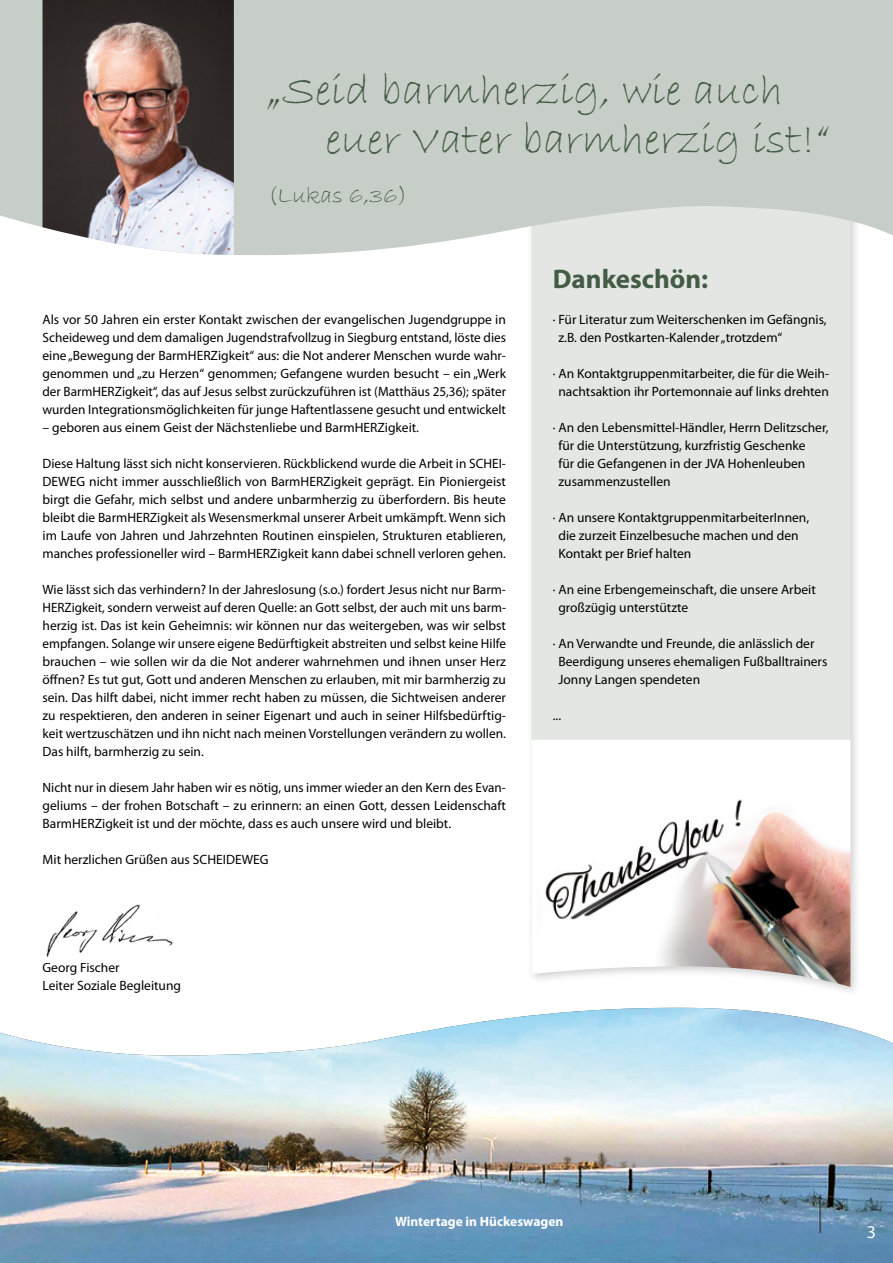
<style>
.page{position:relative;width:893px;height:1263px;background:#fff}
.page>*{position:absolute;margin:0;border:0;box-sizing:border-box;transform-origin:0 0}
.t1{font:45px/49.5px "Bradley Hand ITC";color:#445b45}
.t2{font:700 27px "Myriad Pro";color:#445b45}
.t3{font:24px "Bradley Hand ITC";color:#445b45}
.t4{font:18px "Myriad Pro";color:#fff}
.t5{font:13.5px/18px "Myriad Pro";color:#000}
.t6{font:700 13.5px "Myriad Pro";color:#fff}
</style>
<div class="page">
<img style="left:1px;top:1008px;width:892px;height:255px">
<div style="left:526px;top:0;width:336px;height:997px;background:#000;opacity:.19"></div>
<div style="left:531px;top:260px;width:319px;height:480px;background:#e3e6e3"></div>
<img style="left:531px;top:740px;width:319px;height:247px">
<svg style="left:0;top:1032px;width:1px;height:231px"></svg>
<svg style="left:0;top:0;width:893px;height:260px;background:#cbd2cb"></svg>
<img style="left:43px;top:0;width:191px;height:255px">
<img style="left:46px;top:904px;width:127px;height:53px">
<h1 class="t1" style="left:325px;top:66px;width:506px;text-indent:-57px">„Seid barmherzig, wie auch euer Vater barmherzig ist!“</h1>
<h3 class="t3" style="left:268px;top:180px;width:141px">(Lukas 6,36)</h3>
<p class="t5" style="left:43px;top:310px;width:465px;text-align:justify">Als vor 50 Jahren ein erster Kontakt zwischen der evangelischen Jugendgruppe in Scheideweg und dem damaligen Jugendstrafvollzug in Siegburg entstand, löste dies eine „Bewegung der BarmHERZigkeit“ aus: die Not anderer Menschen wurde wahr&shy;genommen und „zu Herzen“ genommen; Gefangene wurden besucht – ein „Werk der BarmHERZigkeit“, das auf Jesus selbst zurückzuführen ist (Matthäus 25,36); später wurden Integrationsmöglichkeiten für junge Haftentlassene gesucht und entwickelt</p>
<p class="t5" style="left:43px;top:418px;width:378px">– geboren aus einem Geist der Nächstenliebe und BarmHERZigkeit.</p>
<p class="t5" style="left:43px;top:454px;width:465px;text-align:justify">Diese Haltung lässt sich nicht konservieren. Rückblickend wurde die Arbeit in SCHEI-DEWEG nicht immer ausschließlich von BarmHERZigkeit geprägt. Ein Pioniergeist birgt die Gefahr, mich selbst und andere unbarmherzig zu überfordern. Bis heute bleibt die BarmHERZigkeit als Wesensmerkmal unserer Arbeit umkämpft. Wenn sich im Laufe von Jahren und Jahrzehnten Routinen einspielen, Strukturen etablieren, manches professioneller wird – BarmHERZigkeit kann dabei schnell verloren gehen.</p>
<p class="t5" style="left:43px;top:580px;width:465px;text-align:justify">Wie lässt sich das verhindern? In der Jahreslosung (s.o.) fordert Jesus nicht nur Barm-HERZigkeit, sondern verweist auf deren Quelle: an Gott selbst, der auch mit uns barm&shy;herzig ist. Das ist kein Geheimnis: wir können nur das weitergeben, was wir selbst empfangen. Solange wir unsere eigene Bedürftigkeit abstreiten und selbst keine Hilfe brauchen – wie sollen wir da die Not anderer wahrnehmen und ihnen unser Herz öffnen? Es tut gut, Gott und anderen Menschen zu erlauben, mit mir barmherzig zu sein. Das hilft dabei, nicht immer recht haben zu müssen, die Sichtweisen anderer zu respektieren, den anderen in seiner Eigenart und auch in seiner Hilfsbedürftig&shy;keit wertzuschätzen und ihn nicht nach meinen Vorstellungen verändern zu wollen.<br>Das hilft, barmherzig zu sein.</p>
<p class="t5" style="left:43px;top:778px;width:465px;text-align:justify">Nicht nur in diesem Jahr haben wir es nötig, uns immer wieder an den Kern des Evan&shy;geliums – der frohen Botschaft – zu erinnern: an einen Gott, dessen Leidenschaft BarmHERZigkeit ist und der möchte, dass es auch unsere wird und bleibt.</p>
<p class="t5" style="left:43px;top:850px;width:228px">Mit herzlichen Grüßen aus SCHEIDEWEG</p>
<p class="t5" style="left:43px;top:958px;width:140px">Georg Fischer<br>Leiter Soziale Begleitung</p>
<h2 class="t2" style="left:553px;top:261px;width:157px">Dankeschön:</h2>
<p class="t5" style="left:558px;top:310px;width:270px;text-indent:-6px">· Für Literatur zum Weiterschenken im Gefängnis, z.B. den Postkarten-Kalender „trotzdem“</p>
<p class="t5" style="left:553px;top:364px;width:278px;text-align:center">· An Kontaktgruppenmitarbeiter, die für die Weih&shy;nachtsaktion ihr Portemonnaie auf links drehten</p>
<p class="t5" style="left:558px;top:418px;width:272px;text-indent:-6px">· An den Lebensmittel-Händler, Herrn Delitzscher, für die Unterstützung, kurzfristig Geschenke<br>für die Gefangenen in der JVA Hohenleuben zusammenzustellen</p>
<p class="t5" style="left:558px;top:508px;width:252px;text-indent:-6px">· An unsere KontaktgruppenmitarbeiterInnen, die zurzeit Einzelbesuche machen und den<br>Kontakt per Brief halten</p>
<p class="t5" style="left:558px;top:580px;width:259px;text-indent:-6px">· An eine Erbengemeinschaft, die unsere Arbeit großzügig unterstützte</p>
<p class="t5" style="left:558px;top:634px;width:270px;text-indent:-6px">· An Verwandte und Freunde, die anlässlich der<br>Beerdigung unseres ehemaligen Fußballtrainers<br>Jonny Langen spendeten</p>
<p class="t5" style="left:553px;top:706px;width:10px">...</p>
<p class="t6" style="left:395px;top:1212px;width:170px">Wintertage in Hückeswagen</p>
<h3 class="t4" style="left:867px;top:1221px;width:11px">3</h3>
</div>
